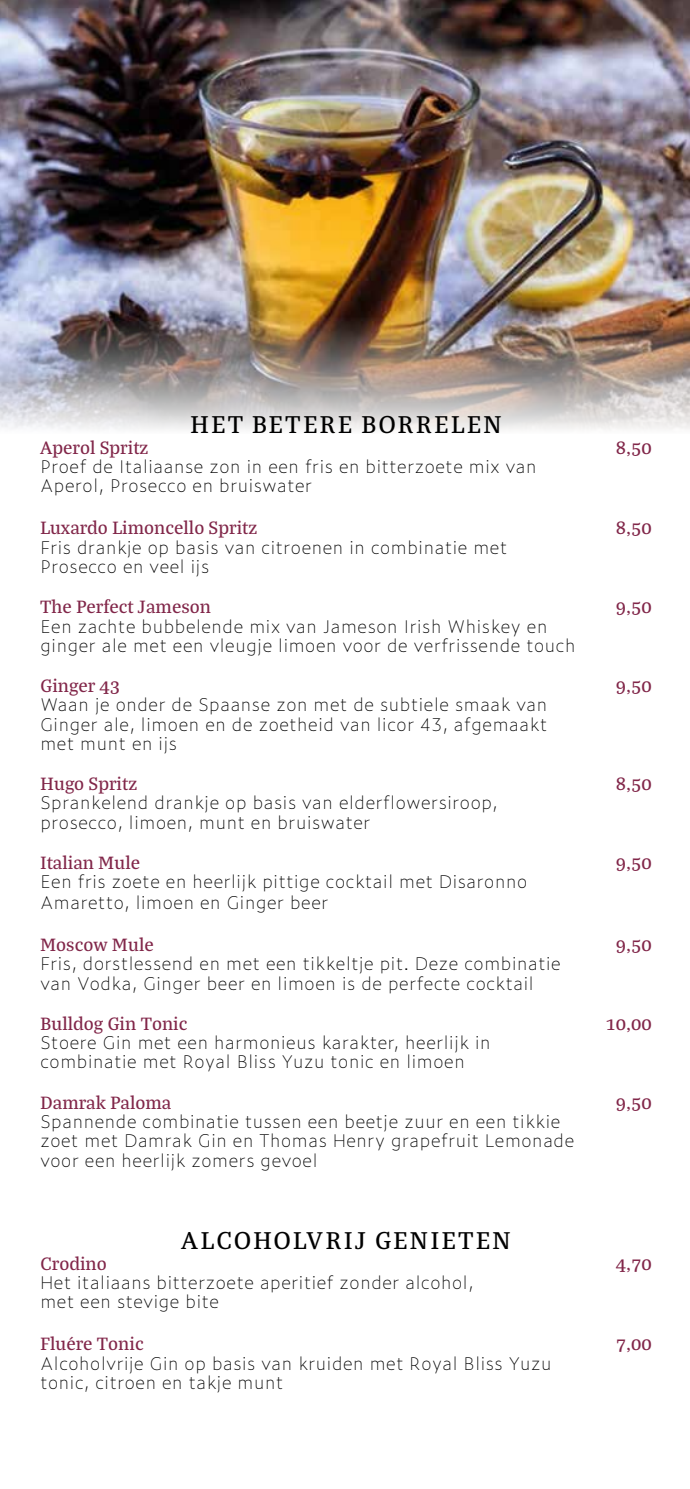
<style>
.page{position:relative;width:690px;height:1489px;background:#fff}
.page>*{position:absolute;margin:0;border:0;box-sizing:border-box;transform-origin:0 0}
.t1{font:500 26.25px "Bagatela";letter-spacing:.075em;color:#000}
.t2{font:500 19.25px "Bagatela";color:#812649}
.t3{font:100 17.5px/19.2px "Zeitung Micro Pro";color:#000}
</style>
<div class="page">
<img style="left:0;top:0;width:690px;height:430px">
<h1 class="t1" style="left:190px;top:407px;width:313px">HET BETERE BORRELEN</h1>
<p class="t2" style="left:40px;top:435px;width:110px">Aperol Spritz</p>
<p class="t2" style="left:616px;top:435px;width:37px">8,50</p>
<p class="t3" style="left:40px;top:456px;width:498px">Proef de Italiaanse zon in een fris en bitterzoete mix van<br>Aperol, Prosecco en bruiswater</p>
<p class="t2" style="left:40px;top:515px;width:219px">Luxardo Limoncello Spritz</p>
<p class="t2" style="left:616px;top:515px;width:37px">8,50</p>
<p class="t3" style="left:40px;top:537px;width:469px">Fris drankje op basis van citroenen in combinatie met<br>Prosecco en veel ijs</p>
<p class="t2" style="left:40px;top:594px;width:172px">The Perfect Jameson</p>
<p class="t2" style="left:616px;top:594px;width:37px">9,50</p>
<p class="t3" style="left:40px;top:615px;width:537px">Een zachte bubbelende mix van Jameson Irish Whiskey en ginger ale met een vleugje limoen voor de verfrissende touch</p>
<p class="t2" style="left:40px;top:673px;width:81px">Ginger 43</p>
<p class="t2" style="left:616px;top:673px;width:37px">9,50</p>
<p class="t3" style="left:40px;top:694px;width:509px;text-align:justify">Waan je onder de Spaanse zon met de subtiele smaak van Ginger ale, limoen en de zoetheid van licor 43, afgemaakt met munt en ijs</p>
<p class="t2" style="left:40px;top:771px;width:99px">Hugo Spritz</p>
<p class="t2" style="left:616px;top:771px;width:37px">8,50</p>
<p class="t3" style="left:40px;top:792px;width:459px">Sprankelend drankje op basis van elderflowersiroop, prosecco, limoen, munt en bruiswater</p>
<p class="t2" style="left:40px;top:850px;width:101px">Italian Mule</p>
<p class="t2" style="left:616px;top:850px;width:37px">9,50</p>
<p class="t3" style="left:40px;top:870px;width:489px;line-height:21px">Een fris zoete en heerlijk pittige cocktail met Disaronno<br>Amaretto, limoen en Ginger beer</p>
<p class="t2" style="left:40px;top:932px;width:115px">Moscow Mule</p>
<p class="t2" style="left:616px;top:932px;width:37px">9,50</p>
<p class="t3" style="left:40px;top:953px;width:522px">Fris, dorstlessend en met een tikkeltje pit. Deze combinatie van Vodka, Ginger beer en limoen is de perfecte cocktail</p>
<p class="t2" style="left:40px;top:1011px;width:149px">Bulldog Gin Tonic</p>
<p class="t2" style="left:605px;top:1011px;width:48px">10,00</p>
<p class="t3" style="left:40px;top:1032px;width:452px">Stoere Gin met een harmonieus karakter, heerlijk in combinatie met Royal Bliss Yuzu tonic en limoen</p>
<p class="t2" style="left:40px;top:1089px;width:133px">Damrak Paloma</p>
<p class="t2" style="left:616px;top:1089px;width:37px">9,50</p>
<p class="t3" style="left:40px;top:1111px;width:536px">Spannende combinatie tussen een beetje zuur en een tikkie zoet met Damrak Gin en Thomas Henry grapefruit Lemonade voor een heerlijk zomers gevoel</p>
<h1 class="t1" style="left:181px;top:1222px;width:331px">ALCOHOLVRIJ GENIETEN</h1>
<p class="t2" style="left:40px;top:1250px;width:68px">Crodino</p>
<p class="t2" style="left:616px;top:1250px;width:37px">4,70</p>
<p class="t3" style="left:40px;top:1272px;width:435px">Het italiaans bitterzoete aperitief zonder alcohol, met een stevige bite</p>
<p class="t2" style="left:40px;top:1331px;width:105px">Fluére Tonic</p>
<p class="t2" style="left:616px;top:1331px;width:37px">7,00</p>
<p class="t3" style="left:40px;top:1352px;width:513px">Alcoholvrije Gin op basis van kruiden met Royal Bliss Yuzu tonic, citroen en takje munt</p>
</div>
